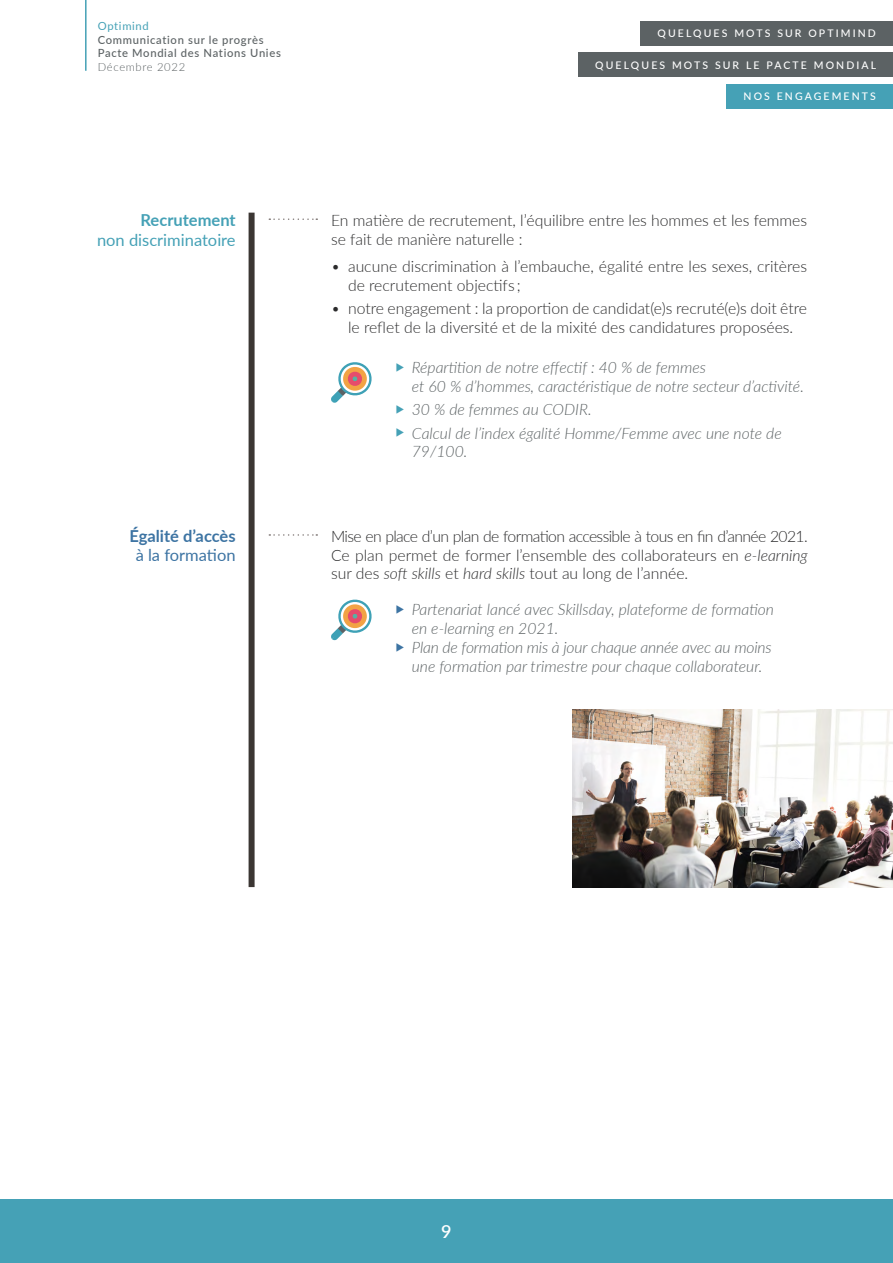
<style>
.page{position:relative;width:893px;height:1263px;background:#fff}
.page>*{position:absolute;margin:0;border:0;box-sizing:border-box;transform-origin:0 0}
.t1{font:600 18px "Lato";color:#fff}
.t2{font:16.5px "Lato";color:#45a1b6}
.t3{font:700 16.5px "Lato";color:#3d74a3}
.t4{font:16.5px "Lato";color:#3d74a3}
.t5{font:700 16.5px "Lato";color:#45a1b6}
.t6{font:300 15.75px/18.9px "Lato";color:#2b2b2c}
.t7{font:italic 300 15.75px/18.9px "Lato";color:#5c6264}
.t8{font:500 11.25px/13.5px "Lato";letter-spacing:.06em;color:#5c6264}
.t9{font:300 11.25px "Lato";letter-spacing:.06em;color:#5c6264}
.t10{font:11.25px "Lato";letter-spacing:.06em;color:#45a1b6}
.t11{font:500 10.5px "Lato";letter-spacing:.2em;color:#fff}
.s1{color:#45a1b6}
.s2{font-style:italic}
.s3{color:#3d74a3}
</style>
<div class="page">
<div style="left:0;top:1199px;width:893px;height:64px;background:#45a1b6"></div>
<hr style="left:85px;top:0;width:2px;height:71px;background:#45a1b6">
<div style="left:641px;top:21px;width:252px;height:25px;background:#5c6264"></div>
<div style="left:578px;top:53px;width:315px;height:24px;background:#5c6264"></div>
<div style="left:727px;top:84px;width:166px;height:25px;background:#45a1b6"></div>
<div style="left:249px;top:213px;width:6px;height:674px;background:#3b3633"></div>
<svg style="left:269px;top:218px;width:48px;height:2px"></svg>
<svg style="left:269px;top:534px;width:48px;height:2px"></svg>
<svg style="left:331px;top:362px;width:41px;height:41px"></svg>
<img style="left:572px;top:710px;width:321px;height:177px">
<svg style="left:331px;top:600px;width:41px;height:40px"></svg>
<p class="t10" style="left:98px;top:18px;width:53px">Optimind</p>
<p class="t8" style="left:98px;top:32px;width:185px">Communication sur le progrès<br>Pacte Mondial des Nations Unies</p>
<p class="t9" style="left:98px;top:59px;width:89px">Décembre 2022</p>
<p class="t5" style="left:141px;top:208px;width:97px">Recrutement</p>
<p class="t2" style="left:97px;top:228px;width:140px">non discriminatoire</p>
<p class="t3" style="left:129px;top:523px;width:108px">Égalité d’accès</p>
<p class="t4" style="left:136px;top:544px;width:102px">à la formation</p>
<p class="t11" style="left:658px;top:26px;width:220px">QUELQUES MOTS SUR OPTIMIND</p>
<p class="t11" style="left:595px;top:57px;width:282px">QUELQUES MOTS SUR LE PACTE MONDIAL</p>
<p class="t11" style="left:744px;top:89px;width:134px">NOS ENGAGEMENTS</p>
<p class="t6" style="left:331px;top:210px;width:478px">En matière de recrutement, l’équilibre entre les hommes et les femmes se fait de manière naturelle :</p>
<p class="t6" style="left:348px;top:256px;width:461px;text-indent:-17px">• aucune discrimination à l’embauche, égalité entre les sexes, critères de recrutement objectifs ;</p>
<p class="t6" style="left:331px;top:299px;width:478px;text-align:center">• notre engagement : la proportion de candidat(e)s recruté(e)s doit être le reflet de la diversité et de la mixité des candidatures proposées.</p>
<p class="t7" style="left:412px;top:358px;width:394px;text-indent:-17px"><span class="s1">▶</span> Répartition de notre effectif : 40 % de femmes<br>et 60 % d’hommes, caractéristique de notre secteur d’activité.</p>
<p class="t7" style="left:395px;top:398px;width:388px;line-height:23.1px"><span class="s1">▶</span> 30 % de femmes au CODIR.<br><span class="s1">▶</span> Calcul de l’index égalité Homme/Femme avec une note de</p>
<p class="t7" style="left:412px;top:442px;width:57px">79/100.</p>
<p class="t6" style="left:331px;top:526px;width:478px;text-align:justify">Mise en place d’un plan de formation accessible à tous en fin d’année 2021.<br>Ce plan permet de former l’ensemble des collaborateurs en <span class="s2">e-learning </span>sur des <span class="s2">soft skills</span> et <span class="s2">hard skills</span> tout au long de l’année.</p>
<p class="t7" style="left:395px;top:600px;width:381px"><span class="s3">▶</span> Partenariat lancé avec Skillsday, plateforme de formation</p>
<p class="t7" style="left:412px;top:619px;width:148px">en e-learning en 2021.</p>
<p class="t7" style="left:395px;top:637px;width:378px"><span class="s3">▶</span> Plan de formation mis à jour chaque année avec au moins</p>
<p class="t7" style="left:412px;top:656px;width:352px">une formation par trimestre pour chaque collaborateur.</p>
<p class="t1" style="left:441px;top:1218px;width:12px">9</p>
</div>
